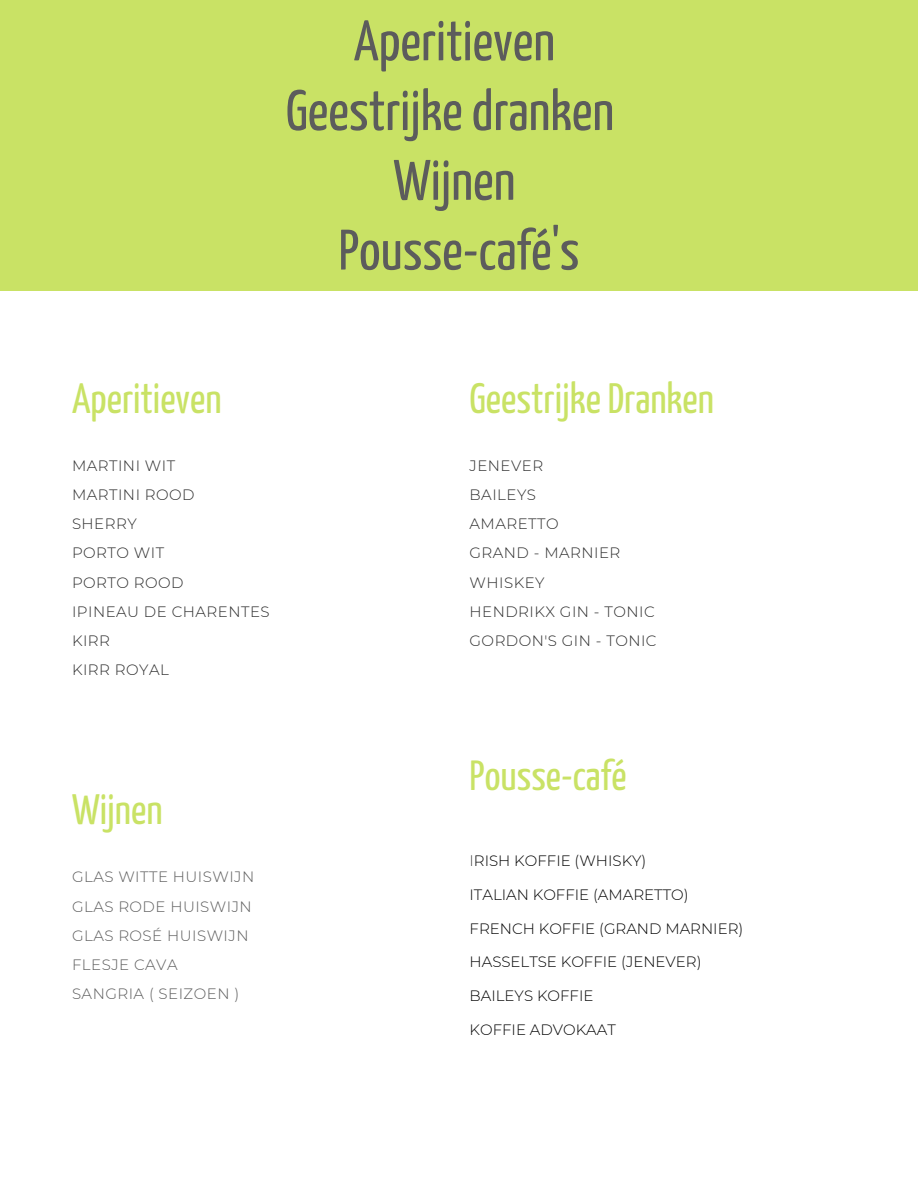
<style>
.page{position:relative;width:918px;height:1188px;background:#fff}
.page>*{position:absolute;margin:0;border:0;box-sizing:border-box;transform-origin:0 0}
.t1{font:57px "Yanone Kaffeesatz";color:#5c5c5c}
.t2{font:42.3px "Yanone Kaffeesatz";color:#c9e265}
.t3{font:42px "Yanone Kaffeesatz";color:#c9e265}
.t4{font:300 15px "Montserrat";letter-spacing:.03em;color:#2b2b2b}
.t5{font:300 15px "Montserrat";color:#000}
.t6{font:300 15px "Montserrat";letter-spacing:.03em;color:#5c5c5c}
.s1{font-weight:200}
</style>
<div class="page">
<div style="left:0;top:0;width:918px;height:290px;background:#c9e265"></div>
<p class="t1" style="left:354px;top:18px;width:203px">Aperitieven</p>
<p class="t1" style="left:286px;top:88px;width:330px">Geestrijke dranken</p>
<p class="t1" style="left:394px;top:158px;width:123px">Wijnen</p>
<p class="t1" style="left:339px;top:228px;width:242px">Pousse-café's</p>
<p class="t2" style="left:72px;top:381px;width:151px">Aperitieven</p>
<p class="t4" style="left:72px;top:456px;width:105px">MARTINI WIT</p>
<p class="t4" style="left:72px;top:485px;width:124px">MARTINI ROOD</p>
<p class="t4" style="left:72px;top:515px;width:66px">SHERRY</p>
<p class="t4" style="left:72px;top:544px;width:94px">PORTO WIT</p>
<p class="t4" style="left:72px;top:573px;width:113px">PORTO ROOD</p>
<p class="t4" style="left:72px;top:602px;width:199px">IPINEAU DE CHARENTES</p>
<p class="t4" style="left:72px;top:632px;width:39px">KIRR</p>
<p class="t4" style="left:72px;top:661px;width:98px">KIRR ROYAL</p>
<p class="t2" style="left:72px;top:793px;width:92px">Wijnen</p>
<p class="t6" style="left:72px;top:868px;width:184px">GLAS WITTE HUISWIJN</p>
<p class="t6" style="left:72px;top:897px;width:181px">GLAS RODE HUISWIJN</p>
<p class="t6" style="left:72px;top:926px;width:178px">GLAS ROSÉ HUISWIJN</p>
<p class="t6" style="left:72px;top:956px;width:107px">FLESJE CAVA</p>
<p class="t6" style="left:72px;top:985px;width:169px">SANGRIA ( SEIZOEN )</p>
<p class="t2" style="left:470px;top:381px;width:246px">Geestrijke Dranken</p>
<p class="t4" style="left:470px;top:456px;width:75px">JENEVER</p>
<p class="t4" style="left:470px;top:485px;width:68px">BAILEYS</p>
<p class="t4" style="left:470px;top:515px;width:91px">AMARETTO</p>
<p class="t4" style="left:470px;top:544px;width:152px">GRAND - MARNIER</p>
<p class="t4" style="left:470px;top:573px;width:77px">WHISKEY</p>
<p class="t4" style="left:470px;top:602px;width:187px">HENDRIKX GIN - TONIC</p>
<p class="t4" style="left:470px;top:632px;width:189px">GORDON'S GIN - TONIC</p>
<p class="t3" style="left:470px;top:759px;width:159px">Pousse-café</p>
<p class="t5" style="left:470px;top:852px;width:178px"><span class="s1">I</span>RISH KOFFIE (WHISKY)</p>
<p class="t5" style="left:470px;top:885px;width:220px">ITALIAN KOFFIE (AMARETTO)</p>
<p class="t5" style="left:470px;top:919px;width:275px">FRENCH KOFFIE (GRAND MARNIER)</p>
<p class="t5" style="left:470px;top:953px;width:234px">HASSELTSE KOFFIE (JENEVER)</p>
<p class="t5" style="left:470px;top:987px;width:125px">BAILEYS KOFFIE</p>
<p class="t5" style="left:470px;top:1020px;width:148px">KOFFIE ADVOKAAT</p>
</div>
